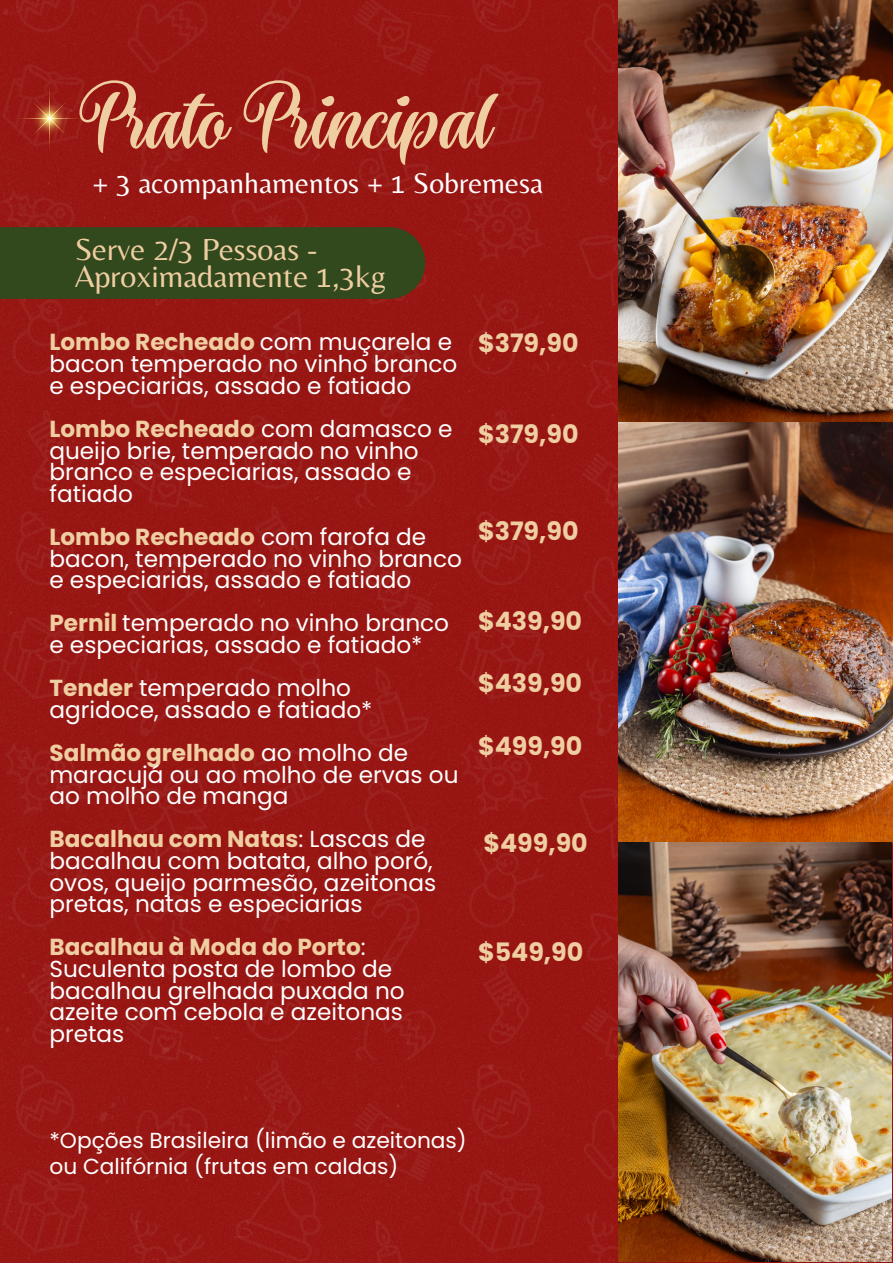
<style>
.page{position:relative;width:893px;height:1264px;background:#fff}
.page>*{position:absolute;margin:0;border:0;box-sizing:border-box;transform-origin:0 0}
.t1{font:97.65px "The Mumbai Sticker";color:#efcea1}
.t2{font:31.65px/27.6px "Belleza";color:#efcea1}
.t3{font:29.55px "Belleza";color:#fff}
.t4{font:700 25.35px "Poppins";color:#efcea1}
.t5{font:23.25px/21.6px "Poppins";color:#fff}
.t6{font:21.75px/25.8px "Poppins";color:#fff}
.s1{font-weight:700;color:#efcea1}
</style>
<div class="page">
<svg style="left:814px;top:1261px;width:70px;height:1px"></svg>
<div style="left:438px;top:0;width:236px;height:1262px;background:#981613"></div>
<svg style="left:0;top:0;width:438px;height:1262px;background:#921a14"></svg>
<img style="left:618px;top:0;width:274px;height:1261px">
<p class="t1" style="left:96px;top:71px;width:395px">Prato Principal</p>
<p class="t3" style="left:92px;top:166px;width:452px">+ 3 acompanhamentos + 1 Sobremesa</p>
<p class="t2" style="left:75px;top:235px;width:313px">Serve 2/3 Pessoas -<br>Aproximadamente 1,3kg</p>
<p class="t5" style="left:49px;top:331px;width:409px"><span class="s1">Lombo Recheado</span> com muçarela e bacon temperado no vinho branco e especiarias, assado e fatiado</p>
<p class="t5" style="left:49px;top:418px;width:404px"><span class="s1">Lombo Recheado</span> com damasco e queijo brie, temperado no vinho branco e especiarias, assado e fatiado</p>
<p class="t5" style="left:49px;top:526px;width:414px"><span class="s1">Lombo Recheado</span> com farofa de bacon, temperado no vinho branco e especiarias, assado e fatiado</p>
<p class="t5" style="left:49px;top:612px;width:401px"><span class="s1">Pernil</span> temperado no vinho branco e especiarias, assado e fatiado*</p>
<p class="t5" style="left:49px;top:677px;width:324px"><span class="s1">Tender</span> temperado molho agridoce, assado e fatiado*</p>
<p class="t5" style="left:49px;top:742px;width:410px"><span class="s1">Salmão grelhado</span> ao molho de maracujá ou ao molho de ervas ou ao molho de manga</p>
<p class="t5" style="left:49px;top:828px;width:388px"><span class="s1">Bacalhau com Natas</span>: Lascas de bacalhau com batata, alho poró, ovos, queijo parmesão, azeitonas pretas, natas e especiarias</p>
<p class="t5" style="left:49px;top:936px;width:357px"><span class="s1">Bacalhau à Moda do Porto</span>:<br>Suculenta posta de lombo de bacalhau grelhada puxada no azeite com cebola e azeitonas pretas</p>
<p class="t4" style="left:478px;top:326px;width:102px">$379,90</p>
<p class="t4" style="left:478px;top:416px;width:102px">$379,90</p>
<p class="t4" style="left:478px;top:513px;width:102px">$379,90</p>
<p class="t4" style="left:478px;top:603px;width:106px">$439,90</p>
<p class="t4" style="left:478px;top:665px;width:106px">$439,90</p>
<p class="t4" style="left:478px;top:728px;width:106px">$499,90</p>
<p class="t4" style="left:483px;top:825px;width:106px">$499,90</p>
<p class="t4" style="left:478px;top:934px;width:107px">$549,90</p>
<p class="t6" style="left:49px;top:1127px;width:419px">*Opções Brasileira (limão e azeitonas) ou Califórnia (frutas em caldas)</p>
</div>
